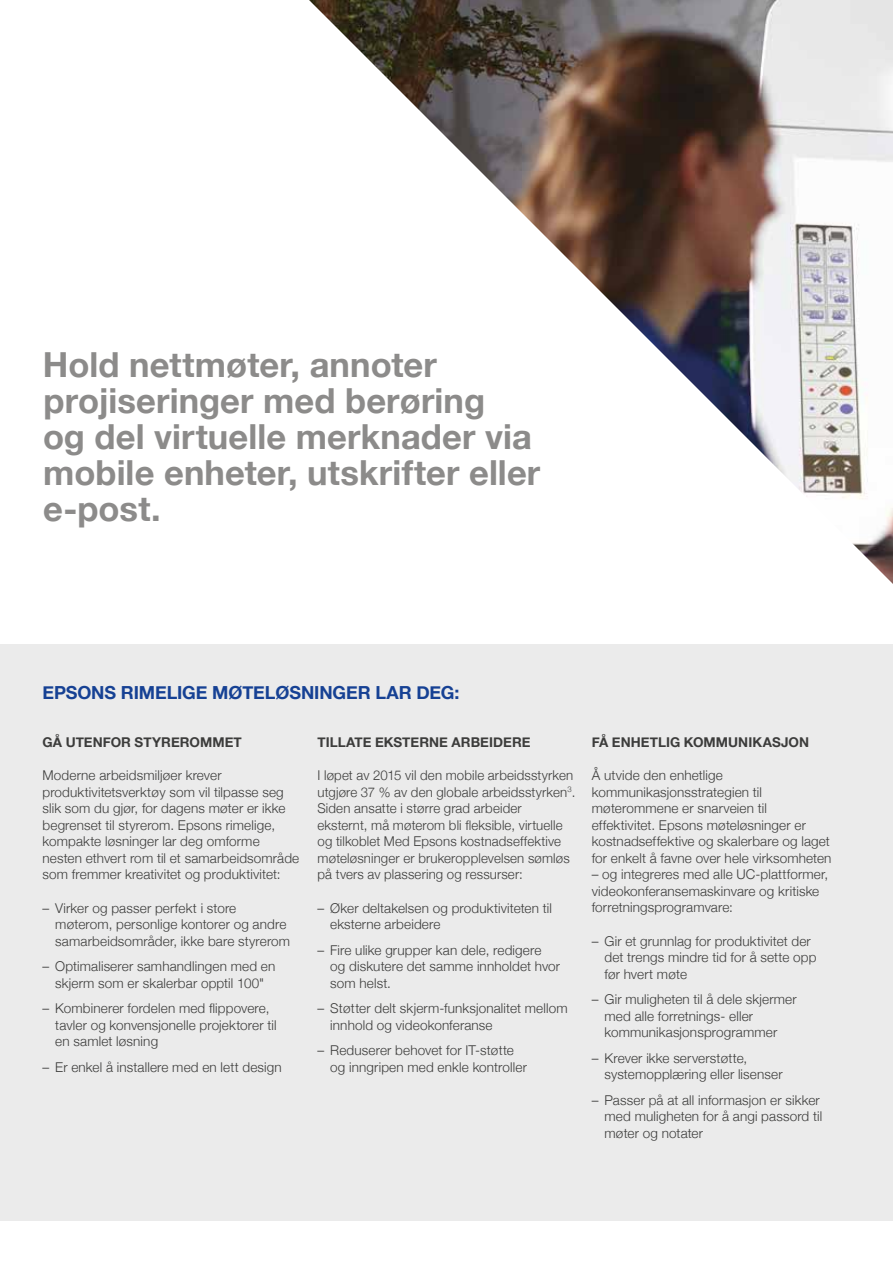
<style>
.page{position:relative;width:893px;height:1263px;background:#fff}
.page>*{position:absolute;margin:0;border:0;box-sizing:border-box;transform-origin:0 0}
.t1{font:700 34.5px/36px "Helvetica Neue";letter-spacing:.005em;color:#8c8b8a}
.t2{font:700 18px "Helvetica Neue";letter-spacing:-.005em;color:#164194}
.t3{font:300 13.5px/16.5px "Helvetica Neue";letter-spacing:.01em;color:#3c3c3b}
.t4{font:700 13.5px "Helvetica Neue";letter-spacing:.005em;color:#3c3c3b}
</style>
<div class="page">
<img style="left:309px;top:0;width:584px;height:584px">
<div style="left:0;top:644px;width:893px;height:576px;background:#ebebeb"></div>
<h1 class="t1" style="left:43px;top:346px;width:499px">Hold nettmøter, annoter projiseringer med berøring<br>og del virtuelle merknader via mobile enheter, utskrifter eller e-post.</h1>
<h2 class="t2" style="left:43px;top:681px;width:419px">EPSONS RIMELIGE MØTELØSNINGER LAR DEG:</h2>
<p class="t4" style="left:317px;top:733px;width:215px">TILLATE EKSTERNE ARBEIDERE</p>
<p class="t3" style="left:317px;top:767px;width:259px">I løpet av 2015 vil den mobile arbeidsstyrken utgjøre 37 % av den globale arbeidsstyrken<sup>3</sup>.<br>Siden ansatte i større grad arbeider<br>eksternt, må møterom bli fleksible, virtuelle og tilkoblet Med Epsons kostnadseffektive møteløsninger er brukeropplevelsen sømløs på tvers av plassering og ressurser:</p>
<p class="t3" style="left:330px;top:899px;width:223px;text-indent:-13px">– Øker deltakelsen og produktiviteten til eksterne arbeidere</p>
<p class="t3" style="left:330px;top:941px;width:231px;text-indent:-13px">– Fire ulike grupper kan dele, redigere<br>og diskutere det samme innholdet hvor som helst.</p>
<p class="t3" style="left:330px;top:1000px;width:239px;text-indent:-13px">– Støtter delt skjerm-funksjonalitet mellom innhold og videokonferanse</p>
<p class="t3" style="left:330px;top:1042px;width:198px;text-indent:-13px">– Reduserer behovet for IT-støtte og inngripen med enkle kontroller</p>
<p class="t4" style="left:43px;top:733px;width:201px">GÅ UTENFOR STYREROMMET</p>
<p class="t3" style="left:43px;top:767px;width:258px">Moderne arbeidsmiljøer krever produktivitetsverktøy som vil tilpasse seg slik som du gjør, for dagens møter er ikke begrenset til styrerom. Epsons rimelige, kompakte løsninger lar deg omforme nesten ethvert rom til et samarbeidsområde som fremmer kreativitet og produktivitet:</p>
<p class="t3" style="left:55px;top:899px;width:236px;text-indent:-13px">– Virker og passer perfekt i store møterom, personlige kontorer og andre samarbeidsområder, ikke bare styrerom</p>
<p class="t3" style="left:43px;top:958px;width:234px;text-align:center">– Optimaliserer samhandlingen med en skjerm som er skalerbar opptil 100"</p>
<p class="t3" style="left:55px;top:1000px;width:223px;text-indent:-13px">– Kombinerer fordelen med flippovere, tavler og konvensjonelle projektorer til en samlet løsning</p>
<p class="t3" style="left:43px;top:1058px;width:241px">– Er enkel å installere med en lett design</p>
<p class="t4" style="left:592px;top:733px;width:219px">FÅ ENHETLIG KOMMUNIKASJON</p>
<p class="t3" style="left:592px;top:767px;width:241px">Å utvide den enhetlige kommunikasjonsstrategien til møterommene er snarveien til effektivitet. Epsons møteløsninger er kostnadseffektive og skalerbare og laget for enkelt å favne over hele virksomheten</p>
<p class="t3" style="left:592px;top:866px;width:238px">– og integreres med alle UC-plattformer, videokonferansemaskinvare og kritiske forretningsprogramvare:</p>
<p class="t3" style="left:604px;top:932px;width:213px;text-indent:-13px">– Gir et grunnlag for produktivitet der det trengs mindre tid for å sette opp før hvert møte</p>
<p class="t3" style="left:604px;top:991px;width:194px;text-indent:-13px">– Gir muligheten til å dele skjermer med alle forretnings- eller kommunikasjonsprogrammer</p>
<p class="t3" style="left:604px;top:1049px;width:180px;text-indent:-13px">– Krever ikke serverstøtte, systemopplæring eller lisenser</p>
<p class="t3" style="left:604px;top:1091px;width:219px;text-indent:-13px">– Passer på at all informasjon er sikker med muligheten for å angi passord til møter og notater</p>
</div>
